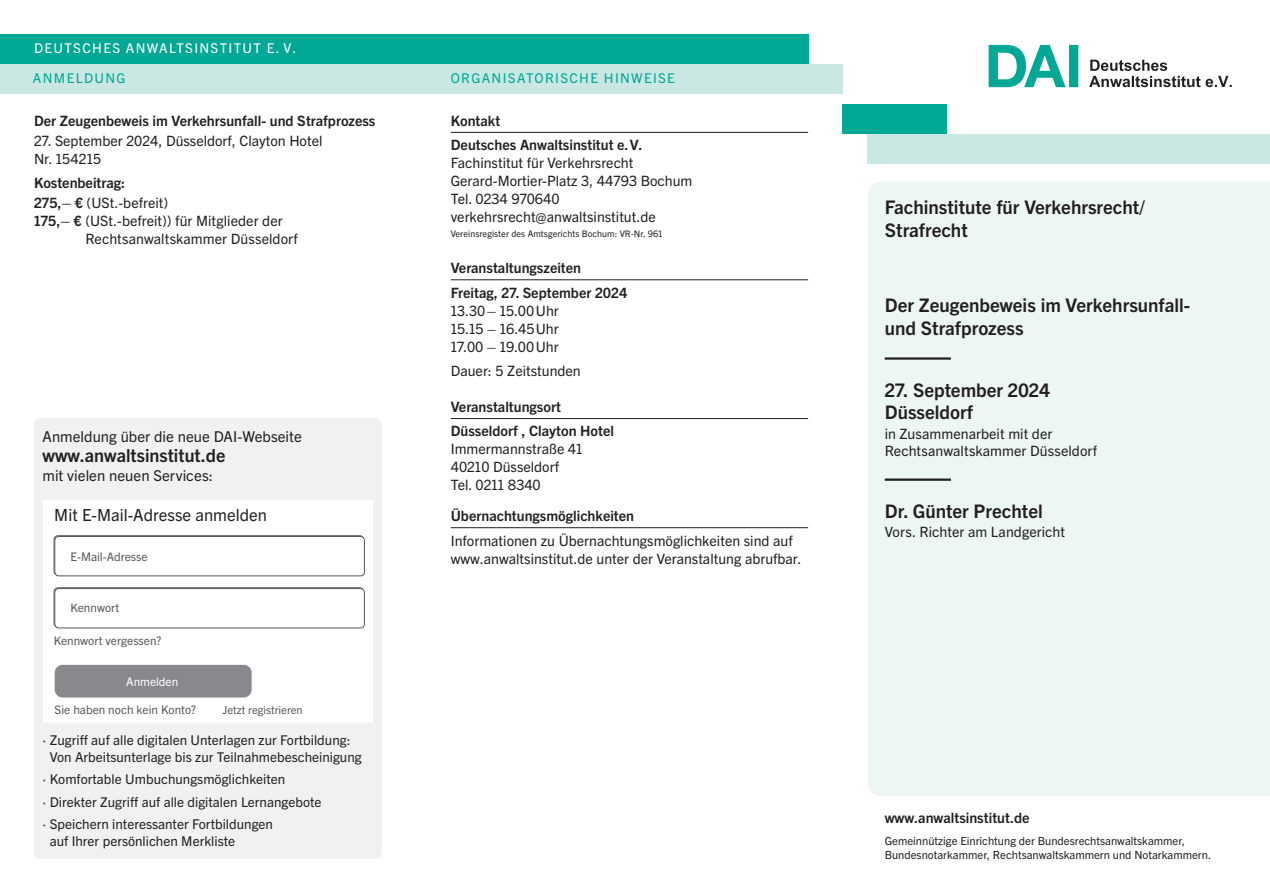
<style>
.page{position:relative;width:1270px;height:893px;background:#fff}
.page>*{position:absolute;margin:0;border:0;box-sizing:border-box;transform-origin:0 0}
.t1{font:700 18.75px/22.5px "Trade Gothic Next LT Pro";color:#231f20}
.t2{font:700 18px "Trade Gothic Next LT Pro";color:#231f20}
.t3{font:16.65px "Trade Gothic Next LT Pro";color:#231f20}
.t4{font:15px "Trade Gothic Next LT Pro";color:#231f20}
.t5{font:14.25px/18px "Trade Gothic Next LT Pro";color:#231f20}
.t6{font:700 14.25px/24.5px "Trade Gothic Next LT Pro";color:#231f20}
.t7{font:14.1px "Trade Gothic Next LT Pro";color:#231f20}
.t8{font:13.5px/22.5px "Trade Gothic Next LT Pro";color:#231f20}
.t9{font:13.5px "Trade Gothic Next LT Pro";letter-spacing:.1em;color:#00a895}
.t10{font:13.5px "Trade Gothic Next LT Pro";letter-spacing:.1em;color:#fff}
.t11{font:11.85px "Trade Gothic Next LT Pro";color:#57585a}
.t12{font:11.85px "Trade Gothic Next LT Pro";color:#fff}
.t13{font:11.25px/13.5px "Trade Gothic Next LT Pro";color:#231f20}
.t14{font:11.1px "Trade Gothic Next LT Pro";color:#57585a}
.t15{font:9px "Trade Gothic Next LT Pro";letter-spacing:.005em;color:#231f20}
.s1{font-weight:400}
.s2{font-weight:700}
</style>
<div class="page">
<svg style="left:988px;top:45px;width:90px;height:42px"></svg>
<div style="left:868px;top:182px;width:401px;height:614px;background:#ebf6f5"></div>
<div style="left:867px;top:134px;width:402px;height:30px;background:#c9e8e4"></div>
<div style="left:842px;top:104px;width:104px;height:30px;background:#00a895"></div>
<div style="left:0;top:64px;width:842px;height:30px;background:#c9e8e4"></div>
<div style="left:0;top:34px;width:808px;height:30px;background:#00a895"></div>
<hr style="left:450px;top:132px;width:358px;height:1px;background:#231f20">
<hr style="left:450px;top:280px;width:358px;height:1px;background:#231f20">
<hr style="left:450px;top:418px;width:358px;height:1px;background:#231f20">
<hr style="left:450px;top:527px;width:358px;height:1px;background:#231f20">
<svg style="left:1089px;top:60px;width:142px;height:27px"></svg>
<hr style="left:884px;top:357px;width:66px;height:3px;background:#231f20">
<hr style="left:884px;top:478px;width:66px;height:3px;background:#231f20">
<div style="left:34px;top:418px;width:348px;height:441px;background:#f0f1f2;border-radius:6px"></div>
<div style="left:44px;top:500px;width:328px;height:223px;background:#fff"></div>
<div style="left:53px;top:534px;width:316px;height:46px;background:#fff;opacity:.75"></div>
<div style="left:55px;top:536px;width:309px;height:40px;background:#fff;border-radius:4px"></div>
<div style="left:54px;top:536px;width:311px;height:40px;border:1px solid #57585a;border-radius:4px"></div>
<div style="left:53px;top:586px;width:316px;height:46px;background:#fff;opacity:.75"></div>
<div style="left:55px;top:589px;width:309px;height:39px;background:#fff;border-radius:4px"></div>
<div style="left:54px;top:588px;width:311px;height:40px;border:1px solid #57585a;border-radius:4px"></div>
<div style="left:55px;top:665px;width:197px;height:32px;background:#87898c;border-radius:8px"></div>
<p class="t10" style="left:34px;top:39px;width:94px">ANMELDUNG</p>
<p class="t9" style="left:33px;top:69px;width:94px">ANMELDUNG</p>
<p class="t10" style="left:34px;top:39px;width:264px">DEUTSCHES ANWALTSINSTITUT E. V.</p>
<p class="t9" style="left:33px;top:69px;width:127px">FAX 0234 703507</p>
<p class="t9" style="left:450px;top:69px;width:226px">ORGANISATORISCHE HINWEISE</p>
<p class="t6" style="left:34px;top:107px;width:343px">Der Zeugenbeweis im Verkehrsunfall- und Strafprozess</p>
<p class="t5" style="left:34px;top:131px;width:290px">27. September 2024, Düsseldorf, Clayton Hotel</p>
<p class="t7" style="left:34px;top:149px;width:69px">Nr. 154215</p>
<p class="t6" style="left:34px;top:172px;width:136px;line-height:20.1px">Kostenbeitrag:<br>275,– € <span class="s1">(USt.-befreit)</span></p>
<p class="t5" style="left:85px;top:211px;width:214px;text-indent:-51px"><span class="s2">175,– €</span> (USt.-befreit)) für Mitglieder der<br>Rechtsanwaltskammer Düsseldorf</p>
<p class="t4" style="left:43px;top:426px;width:261px">Anmeldung über die neue DAI-Webseite</p>
<p class="t2" style="left:43px;top:443px;width:184px">www.anwaltsinstitut.de</p>
<p class="t4" style="left:43px;top:465px;width:172px">mit vielen neuen Services:</p>
<p class="t3" style="left:54px;top:503px;width:214px">Mit E-Mail-Adresse anmelden</p>
<p class="t11" style="left:70px;top:548px;width:79px">E-Mail-Adresse</p>
<p class="t11" style="left:70px;top:599px;width:50px">Kennwort</p>
<p class="t11" style="left:54px;top:632px;width:109px">Kennwort vergessen?</p>
<p class="t12" style="left:126px;top:674px;width:53px">Anmelden</p>
<p class="t11" style="left:55px;top:701px;width:143px">Sie haben noch kein Konto?</p>
<p class="t14" style="left:222px;top:702px;width:82px">Jetzt registrieren</p>
<p class="t8" style="left:50px;top:731px;width:313px;line-height:16.2px;text-indent:-7px">· Zugriff auf alle digitalen Unterlagen zur Fortbildung:<br>Von Arbeitsunterlage bis zur Teilnahmebescheinigung</p>
<p class="t8" style="left:43px;top:767px;width:280px">· Komfortable Umbuchungsmöglichkeiten<br>· Direkter Zugriff auf alle digitalen Lernangebote · Speichern interessanter Fortbildungen</p>
<p class="t8" style="left:50px;top:828px;width:187px">auf Ihrer persönlichen Merkliste</p>
<p class="t6" style="left:450px;top:107px;width:193px">Kontakt<br>Deutsches Anwaltsinstitut e.V.</p>
<p class="t5" style="left:450px;top:153px;width:243px">Fachinstitut für Verkehrsrecht<br>Gerard-Mortier-Platz 3, 44793 Bochum<br>Tel. 0234 970640 verkehrsrecht@anwaltsinstitut.de</p>
<p class="t15" style="left:450px;top:228px;width:213px">Vereinsregister des Amtsgerichts Bochum: VR-Nr. 961</p>
<p class="t6" style="left:450px;top:255px;width:178px">Veranstaltungszeiten<br>Freitag, 27. September 2024</p>
<p class="t5" style="left:450px;top:300px;width:110px;text-align:justify">13.30– 15.00Uhr 15.15 – 16.45Uhr 17.00 – 19.00Uhr</p>
<p class="t5" style="left:450px;top:361px;width:131px">Dauer: 5 Zeitstunden</p>
<p class="t6" style="left:450px;top:394px;width:165px">Veranstaltungsort<br>Düsseldorf , Clayton Hotel</p>
<p class="t5" style="left:450px;top:439px;width:133px">Immermannstraße 41<br>40210 Düsseldorf<br>Tel. 0211 8340</p>
<p class="t6" style="left:450px;top:503px;width:185px">Übernachtungsmöglichkeiten</p>
<p class="t5" style="left:450px;top:530px;width:352px">Informationen zu Übernachtungsmöglichkeiten sind auf www.anwaltsinstitut.de unter der Veranstaltung abrufbar.</p>
<h1 class="t1" style="left:884px;top:195px;width:261px">Fachinstitute für Verkehrsrecht/<br>Strafrecht</h1>
<h1 class="t1" style="left:884px;top:293px;width:307px">Der Zeugenbeweis im Verkehrsunfall&shy;und Strafprozess</h1>
<h1 class="t1" style="left:884px;top:377px;width:167px">27. September 2024<br>Düsseldorf</h1>
<p class="t5" style="left:884px;top:424px;width:214px;line-height:17.1px">in Zusammenarbeit mit der<br>Rechtsanwaltskammer Düsseldorf</p>
<h1 class="t1" style="left:884px;top:498px;width:159px">Dr. Günter Prechtel</h1>
<p class="t5" style="left:884px;top:522px;width:182px">Vors. Richter am Landgericht</p>
<p class="t6" style="left:884px;top:805px;width:146px">www.anwaltsinstitut.de</p>
<p class="t13" style="left:884px;top:834px;width:328px">Gemeinnützige Einrichtung der Bundesrechtsanwaltskammer,<br>Bundesnotarkammer, Rechtsanwaltskammern und Notarkammern.</p>
</div>
